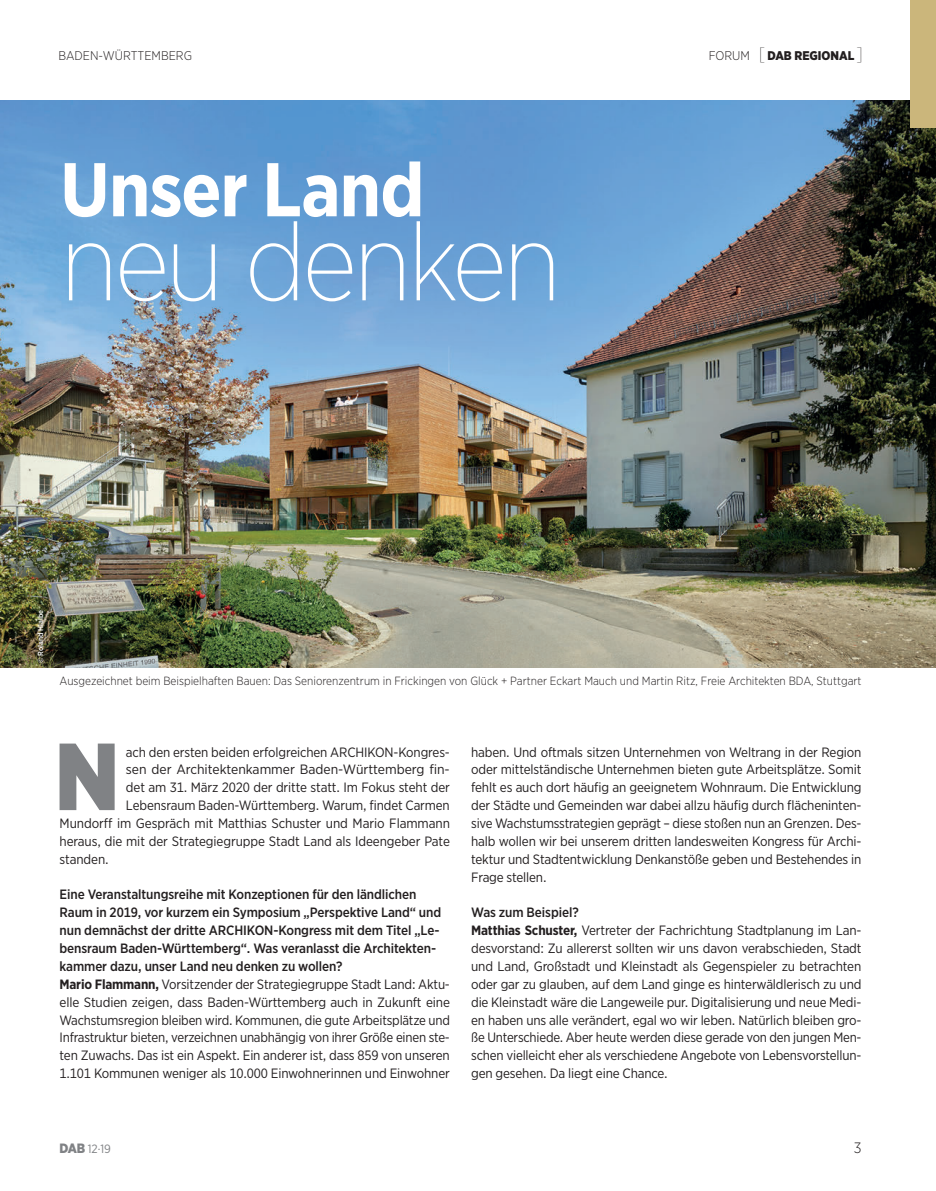
<style>
.page{position:relative;width:936px;height:1191px;background:#fff}
.page>*{position:absolute;margin:0;border:0;box-sizing:border-box;transform-origin:0 0}
.t1{font:200 109.5px "Gotham Narrow";letter-spacing:-.035em;color:#fff}
.t2{font:900 95.1px "Gotham Narrow";color:#808285}
.t3{font:700 75.9px "Gotham Narrow";letter-spacing:-.015em;color:#fff}
.t4{font:300 15px "Gotham Narrow";color:#231f20}
.t5{font:13.5px/17.9px "Gotham Narrow";letter-spacing:-.01em;color:#231f20}
.t6{font:13.5px "Gotham Narrow";letter-spacing:-.01em;color:#231f20;scale:1.04 1}
.t7{font:900 12.6px "Gotham Narrow";color:#231f20}
.t8{font:300 12.6px "Gotham Narrow";color:#231f20}
.t9{font:12px "Gotham Narrow";color:#808285}
.t10{font:300 11.85px "Gotham Narrow";color:#231f20}
.t11{font:500 7.5px "Gotham Narrow";color:#fff}
.s1{font-weight:300}
.s2{font-weight:100;font-size:18px}
.s3{font-weight:500}
.s4{font-weight:700}
.s5{font-weight:900;font-size:13.5px}
</style>
<div class="page">
<img style="left:0;top:101px;width:935px;height:566px">
<div style="left:910px;top:0;width:25px;height:128px;background:#cbb67b"></div>
<p class="t8" style="left:58px;top:47px;width:135px">BADEN-WÜRTTEMBERG</p>
<p class="t7" style="left:708px;top:47px;width:156px"><span class="s1">FORUM</span> <span class="s2">[</span> DAB REGIONAL <span class="s2">]</span></p>
<h3 class="t3" style="left:60px;top:141px;width:366px">Unser Land</h3>
<h1 class="t1" style="left:60px;top:196px;width:502px">neu denken</h1>
<p class="t11" style="left:36px;top:663px;width:54px;rotate:-90deg">© Roland Hlalbe</p>
<p class="t10" style="left:60px;top:673px;width:803px">Ausgezeichnet beim Beispielhaften Bauen: Das Seniorenzentrum in Frickingen von Glück + Partner Eckart Mauch und Martin Ritz, Freie Architekten BDA, Stuttgart</p>
<h2 class="t2" style="left:55px;top:714px;width:66px">N</h2>
<p class="t5" style="left:126px;top:742px;width:325px">ach den ersten beiden erfolgreichen ARCHIKON-Kongres-</p>
<p class="t6" style="left:126px;top:761px;width:313px">sen der Architektenkammer Baden-Württemberg fin-</p>
<p class="t5" style="left:126px;top:778px;width:325px">det am 31. März 2020 der dritte statt. Im Fokus steht der</p>
<p class="t5" style="left:126px;top:796px;width:325px">Lebensraum Baden-Württemberg. Warum, findet Carmen</p>
<p class="t5" style="left:60px;top:814px;width:392px">Mundorff im Gespräch mit Matthias Schuster und Mario Flammann</p>
<p class="t5" style="left:60px;top:832px;width:392px">heraus, die mit der Strategiegruppe Stadt Land als Ideengeber Pate</p>
<p class="t5" style="left:60px;top:849px;width:51px">standen.</p>
<p class="t5" style="left:60px;top:885px;width:392px"><span class="s3">Eine Veranstaltungsreihe mit Konzeptionen für den ländlichen Raum in 2019, vor kurzem ein Symposium „Perspektive Land“ und nun demnächst der dritte ARCHIKON-Kongress mit dem Titel „Le&shy;bensraum Baden-Württemberg“. Was veranlasst die Architekten&shy;kammer dazu, unser Land neu denken zu wollen?<br></span><span class="s4">Mario Flammann,</span> Vorsitzender der Strategiegruppe Stadt Land: Aktu&shy;elle Studien zeigen, dass Baden-Württemberg auch in Zukunft eine Wachstumsregion bleiben wird. Kommunen, die gute Arbeitsplätze und Infrastruktur bieten, verzeichnen unabhängig von ihrer Größe einen ste&shy;ten Zuwachs. Das ist ein Aspekt. Ein anderer ist, dass 859 von unseren 1.101 Kommunen weniger als 10.000 Einwohnerinnen und Einwohner</p>
<p class="t5" style="left:471px;top:742px;width:392px;text-align:justify">haben. Und oftmals sitzen Unternehmen von Weltrang in der Region oder mittelständische Unternehmen bieten gute Arbeitsplätze. Somit fehlt es auch dort häufig an geeignetem Wohnraum. Die Entwicklung der Städte und Gemeinden war dabei allzu häufig durch flächeninten&shy;sive Wachstumsstrategien geprägt – diese stoßen nun an Grenzen. Des&shy;halb wollen wir bei unserem dritten landesweiten Kongress für Archi&shy;tektur und Stadtentwicklung Denkanstöße geben und Bestehendes in Frage stellen.</p>
<p class="t5" style="left:471px;top:903px;width:392px"><span class="s3">Was zum Beispiel?<br></span><span class="s4">Matthias Schuster,</span> Vertreter der Fachrichtung Stadtplanung im Lan&shy;desvorstand: Zu allererst sollten wir uns davon verabschieden, Stadt und Land, Großstadt und Kleinstadt als Gegenspieler zu betrachten oder gar zu glauben, auf dem Land ginge es hinterwäldlerisch zu und die Kleinstadt wäre die Langeweile pur. Digitalisierung und neue Medi&shy;en haben uns alle verändert, egal wo wir leben. Natürlich bleiben gro&shy;ße Unterschiede. Aber heute werden diese gerade von den jungen Men&shy;schen vielleicht eher als verschiedene Angebote von Lebensvorstellun&shy;gen gesehen. Da liegt eine Chance.</p>
<p class="t9" style="left:60px;top:1141px;width:53px"><span class="s5">DAB</span> 12·19</p>
<p class="t4" style="left:853px;top:1138px;width:9px">3</p>
</div>
